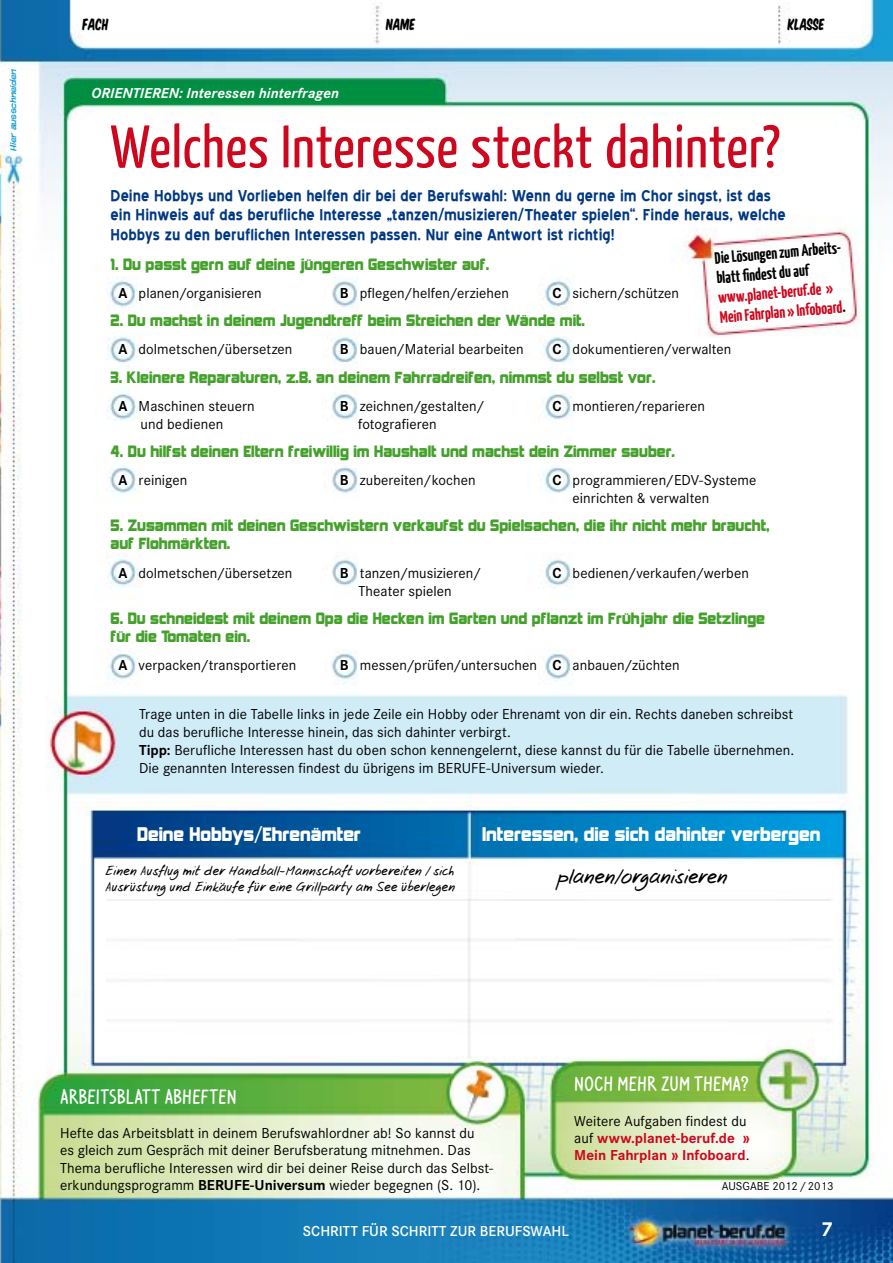
<style>
.page{position:relative;width:893px;height:1263px;background:#fff}
.page>*{position:absolute;margin:0;border:0;box-sizing:border-box;transform-origin:0 0}
.t1{font:60px "Yanone Kaffeesatz";letter-spacing:.01em;color:#cd071e}
.t2{font:500 21px "Ventura Edding";letter-spacing:.005em;color:#fff}
.t3{font:21px "Josschrift";letter-spacing:.005em;color:#000}
.t4{font:700 21px "Corporate S";color:#fff}
.t5{font:700 19.5px/19.5px "Blue Highway";color:#003882}
.t6{font:18px "Kimberley";color:#fff}
.t7{font:700 16.5px/19.8px "Yanone Kaffeesatz";color:#cd071e}
.t8{font:700 16.5px/19.8px "Yanone Kaffeesatz";color:#000}
.t9{font:15px/18px "Corporate S";letter-spacing:.005em;color:#000}
.t10{font:15px/18px "Kimberley";color:#44a12b}
.t11{font:700 15px/17.2px "Corporate S";color:#cd071e}
.t12{font:italic 700 15px "Corporate S";letter-spacing:.005em;color:#fff}
.t13{font:600 15px "Corporate S";color:#fff}
.t14{font:15px "Komika Title";color:#000}
.t15{font:13.5px/16.2px "Josschrift";letter-spacing:.005em;color:#000}
.t16{font:12px "Corporate S";color:#000}
.t17{font:9px "Komika Display";color:#189fd6}
.s1{color:#000}
.s2{font-weight:700}
.s3{font-weight:400;color:#000}
</style>
<div class="page">
<img style="left:0;top:0;width:893px;height:1263px">
<p class="t17" style="left:8px;top:151px;width:84px;rotate:-90deg">Hier ausschneiden</p>
<p class="t14" style="left:83px;top:13px;width:28px">FACH</p>
<p class="t14" style="left:387px;top:13px;width:31px">NAME</p>
<p class="t14" style="left:788px;top:13px;width:38px">KLASSE</p>
<p class="t12" style="left:91px;top:85px;width:249px">ORIENTIEREN: Interessen hinterfragen</p>
<h1 class="t1" style="left:111px;top:110px;width:671px">Welches Interesse steckt dahinter?</h1>
<p class="t5" style="left:111px;top:186px;width:677px">Deine Hobbys und Vorlieben helfen dir bei der Berufswahl: Wenn du gerne im Chor singst, ist das ein Hinweis auf das berufliche Interesse „tanzen/musizieren/Theater spielen“. Finde heraus, welche<br>Hobbys zu den beruflichen Interessen passen. Nur eine Antwort ist richtig!</p>
<p class="t8" style="left:714px;top:248px;width:140px;rotate:-5deg">Die Lösungen zum Arbeits&shy;blatt fi ndest du auf</p>
<p class="t7" style="left:717px;top:287px;width:128px;rotate:-5deg">www.planet-beruf.de »<br>Mein Fahrplan » Infoboard<span class="s1">.</span></p>
<p class="t10" style="left:111px;top:256px;width:380px">1. Du passt gern auf deine jüngeren Geschwister auf.</p>
<p class="t9" style="left:118px;top:284px;width:145px"><span class="s2">A</span> planen/organisieren</p>
<p class="t9" style="left:340px;top:284px;width:171px"><span class="s2">B</span> pflegen/helfen/erziehen</p>
<p class="t9" style="left:552px;top:284px;width:128px"><span class="s2">C</span> sichern/schützen</p>
<p class="t10" style="left:111px;top:312px;width:476px">2. Du machst in deinem Jugendtreff beim Streichen der Wände mit.</p>
<p class="t9" style="left:118px;top:340px;width:176px"><span class="s2">A</span> dolmetschen/übersetzen</p>
<p class="t9" style="left:340px;top:340px;width:185px"><span class="s2">B</span> bauen/Material bearbeiten</p>
<p class="t9" style="left:552px;top:340px;width:181px"><span class="s2">C</span> dokumentieren/verwalten</p>
<p class="t10" style="left:111px;top:368px;width:546px">3. Kleinere Reparaturen, z.B. an deinem Fahrradreifen, nimmst du selbst vor.</p>
<p class="t9" style="left:118px;top:397px;width:138px"><span class="s2">A</span> Maschinen steuern</p>
<p class="t9" style="left:340px;top:397px;width:146px"><span class="s2">B</span> zeichnen/gestalten/</p>
<p class="t9" style="left:552px;top:397px;width:154px"><span class="s2">C</span> montieren/reparieren</p>
<p class="t9" style="left:141px;top:415px;width:84px">und bedienen</p>
<p class="t9" style="left:358px;top:415px;width:80px">fotografieren</p>
<p class="t10" style="left:111px;top:443px;width:566px">4. Du hilfst deinen Eltern freiwillig im Haushalt und machst dein Zimmer sauber.</p>
<p class="t9" style="left:118px;top:471px;width:70px"><span class="s2">A</span> reinigen</p>
<p class="t9" style="left:340px;top:471px;width:137px"><span class="s2">B</span> zubereiten/kochen</p>
<p class="t9" style="left:573px;top:471px;width:185px;text-indent:-20px"><span class="s2">C</span> programmieren/EDV-Systeme einrichten &amp; verwalten</p>
<p class="t10" style="left:111px;top:517px;width:661px">5. Zusammen mit deinen Geschwistern verkaufst du Spielsachen, die ihr nicht mehr braucht, auf Flohmärkten.</p>
<p class="t9" style="left:118px;top:564px;width:176px"><span class="s2">A</span> dolmetschen/übersetzen</p>
<p class="t9" style="left:340px;top:564px;width:143px"><span class="s2">B</span> tanzen/musizieren/</p>
<p class="t9" style="left:552px;top:564px;width:198px"><span class="s2">C</span> bedienen/verkaufen/werben</p>
<p class="t9" style="left:358px;top:582px;width:95px">Theater spielen</p>
<p class="t10" style="left:111px;top:610px;width:656px">6. Du schneidest mit deinem Opa die Hecken im Garten und pflanzt im Frühjahr die Setzlinge für die Tomaten ein.</p>
<p class="t9" style="left:118px;top:656px;width:179px"><span class="s2">A</span> verpacken/transportieren</p>
<p class="t9" style="left:340px;top:656px;width:342px"><span class="s2">B</span> messen/prüfen/untersuchen <span class="s2">C</span> anbauen/züchten</p>
<p class="t9" style="left:139px;top:705px;width:657px">Trage unten in die Tabelle links in jede Zeile ein Hobby oder Ehrenamt von dir ein. Rechts daneben schreibst du das berufliche Interesse hinein, das sich dahinter verbirgt.<br><span class="s2">Tipp:</span> Berufliche Interessen hast du oben schon kennengelernt, diese kannst du für die Tabelle übernehmen.<br>Die genannten Interessen findest du übrigens im BERUFE-Universum wieder.</p>
<p class="t6" style="left:137px;top:824px;width:225px">Deine Hobbys/Ehrenämter</p>
<p class="t6" style="left:482px;top:824px;width:340px">Interessen, die sich dahinter verbergen</p>
<p class="t15" style="left:105px;top:863px;width:351px">Einen Ausflug mit der Handball-Mannschaft vorbereiten / sich<br>Ausrüstung und Einkäufe für eine Grillparty am See überlegen</p>
<h2 class="t3" style="left:557px;top:863px;width:172px">planen/organisieren</h2>
<h2 class="t2" style="left:60px;top:1084px;width:178px">ARBEITSBLATT ABHEFTEN</h2>
<p class="t9" style="left:60px;top:1124px;width:435px;line-height:17.2px">Hefte das Arbeitsblatt in deinem Berufswahlordner ab! So kannst du<br>es gleich zum Gespräch mit deiner Berufsberatung mitnehmen. Das Thema berufliche Interessen wird dir bei deiner Reise durch das Selbst&shy;erkundungsprogramm <span class="s2">BERUFE-Universum</span> wieder begegnen (S. 10).</p>
<h2 class="t2" style="left:574px;top:1072px;width:176px">NOCH MEHR ZUM THEMA?</h2>
<p class="t11" style="left:574px;top:1112px;width:177px"><span class="s3">Weitere Aufgaben findest du auf</span> www.planet-beruf.de »<br>Mein Fahrplan » Infoboard<span class="s3">.</span></p>
<p class="t16" style="left:722px;top:1180px;width:113px">AUSGABE 2012/2013</p>
<p class="t13" style="left:303px;top:1223px;width:267px">SCHRITT FÜR SCHRITT ZUR BERUFSWAHL</p>
<h2 class="t4" style="left:821px;top:1217px;width:13px">7</h2>
</div>
